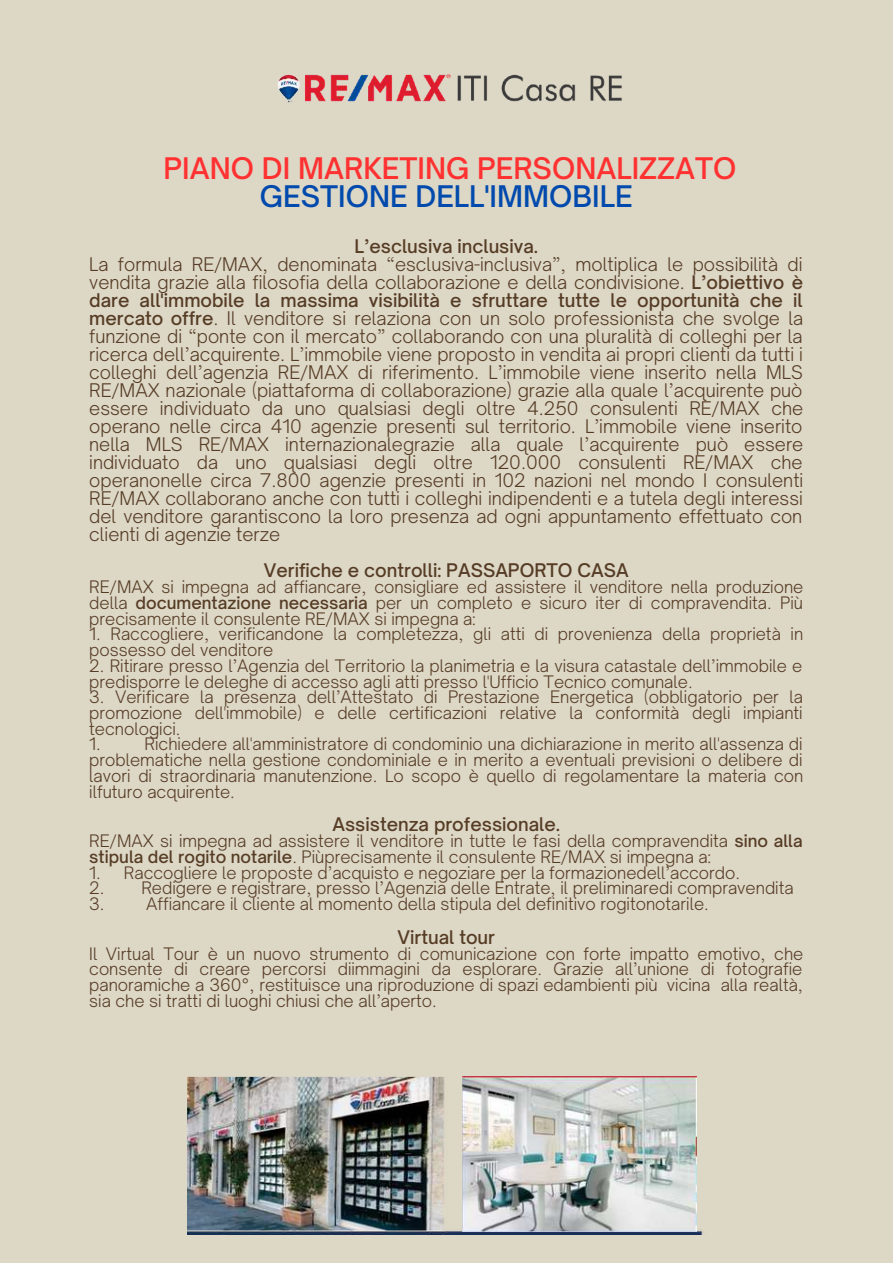
<style>
.page{position:relative;width:893px;height:1264px;background:#fff}
.page>*{position:absolute;margin:0;border:0;box-sizing:border-box;transform-origin:0 0}
.t1{font:500 28.5px "Open Sauce One";color:#ff3131}
.t2{font:500 28.5px "Open Sauce One";color:#004aad}
.t3{font:300 18px/18px "Open Sauce One";color:#563c25;text-align:justify}
.t4{font:500 18px "Open Sauce One";color:#563c25}
.t5{font:300 16.5px/15.8px "Open Sauce One";color:#563c25}
.s1{font-weight:500}
</style>
<div class="page">
<div style="left:0;top:0;width:892px;height:1262px;background:#ddd7c6"></div>
<img style="left:187px;top:1076px;width:516px;height:158px">
<img style="left:462px;top:1076px;width:234px;height:155px">
<img style="left:277px;top:74px;width:345px;height:29px">
<h1 class="t1" style="left:164px;top:150px;width:574px">PIANO DI MARKETING PERSONALIZZATO</h1>
<h1 class="t2" style="left:260px;top:179px;width:374px">GESTIONE DELL'IMMOBILE</h1>
<p class="t4" style="left:354px;top:235px;width:185px">L’esclusiva inclusiva.</p>
<p class="t3" style="left:89px;top:255px;width:715px">La formula RE/MAX, denominata “esclusiva-inclusiva”, moltiplica le possibilità di vendita grazie alla filosofia della collaborazione e della condivisione. <span class="s1">L’obiettivo è dare all'immobile la massima visibilità e sfruttare tutte le opportunità che il mercato offre</span>. Il venditore si relaziona con un solo professionista che svolge la funzione di “ponte con il mercato” collaborando con una pluralità di colleghi per la ricerca dell’acquirente. L’immobile viene proposto in vendita ai propri clienti da tutti i colleghi dell’agenzia RE/MAX di riferimento. L’immobile viene inserito nella MLS RE/MAX nazionale (piattaforma di collaborazione) grazie alla quale l’acquirente può essere individuato da uno qualsiasi degli oltre 4.250 consulenti RE/MAX che operano nelle circa 410 agenzie presenti sul territorio. L’immobile viene inserito nella MLS RE/MAX internazionalegrazie alla quale l’acquirente può essere individuato da uno qualsiasi degli oltre 120.000 consulenti RE/MAX che operanonelle circa 7.800 agenzie presenti in 102 nazioni nel mondo I consulenti RE/MAX collaborano anche con tutti i colleghi indipendenti e a tutela degli interessi del venditore garantiscono la loro presenza ad ogni appuntamento effettuato con clienti di agenzie terze</p>
<p class="t4" style="left:264px;top:559px;width:366px">Verifiche e controlli: PASSAPORTO CASA</p>
<p class="t5" style="left:89px;top:579px;width:715px;text-align:justify">RE/MAX si impegna ad affiancare, consigliare ed assistere il venditore nella produzione della <span class="s1">documentazione necessaria</span> per un completo e sicuro iter di compravendita. Più precisamente il consulente RE/MAX si impegna a:</p>
<p class="t5" style="left:89px;top:626px;width:715px">1. Raccogliere, verificandone la completezza, gli atti di provenienza della proprietà in possesso del venditore</p>
<p class="t5" style="left:89px;top:657px;width:714px">2. Ritirare presso l’Agenzia del Territorio la planimetria e la visura catastale dell’immobile e predisporre le deleghe di accesso agli atti presso l'Ufficio Tecnico comunale.</p>
<p class="t5" style="left:89px;top:689px;width:715px">3. Verificare la presenza dell’Attestato di Prestazione Energetica (obbligatorio per la promozione dell'immobile) e delle certificazioni relative la conformità degli impianti tecnologici.<br>1.</p>
<p class="t5" style="left:89px;top:736px;width:715px;text-align:justify;text-indent:55px">Richiedere all'amministratore di condominio una dichiarazione in merito all'assenza di problematiche nella gestione condominiale e in merito a eventuali previsioni o delibere di lavori di straordinaria manutenzione. Lo scopo è quello di regolamentare la materia con ilfuturo acquirente.</p>
<p class="t4" style="left:332px;top:813px;width:229px">Assistenza professionale.</p>
<p class="t5" style="left:89px;top:833px;width:714px">RE/MAX si impegna ad assistere il venditore in tutte le fasi della compravendita <span class="s1">sino alla stipula del rogito notarile</span>. Piùprecisamente il consulente RE/MAX si impegna a:</p>
<p class="t5" style="left:89px;top:864px;width:652px">1. Raccogliere le proposte d’acquisto e negoziare per la formazionedell’accordo.</p>
<p class="t5" style="left:89px;top:880px;width:705px">2. Redigere e registrare, presso l’Agenzia delle Entrate, il preliminaredi compravendita<br>3.</p>
<p class="t5" style="left:146px;top:896px;width:564px">Affiancare il cliente al momento della stipula del definitivo rogitonotarile.</p>
<p class="t4" style="left:397px;top:925px;width:99px">Virtual tour</p>
<p class="t5" style="left:89px;top:945px;width:715px;text-align:justify">Il Virtual Tour è un nuovo strumento di comunicazione con forte impatto emotivo, che consente di creare percorsi diimmagini da esplorare. Grazie all’unione di fotografie panoramiche a 360°, restituisce una riproduzione di spazi edambienti più vicina alla realtà, sia che si tratti di luoghi chiusi che all’aperto.</p>
</div>
